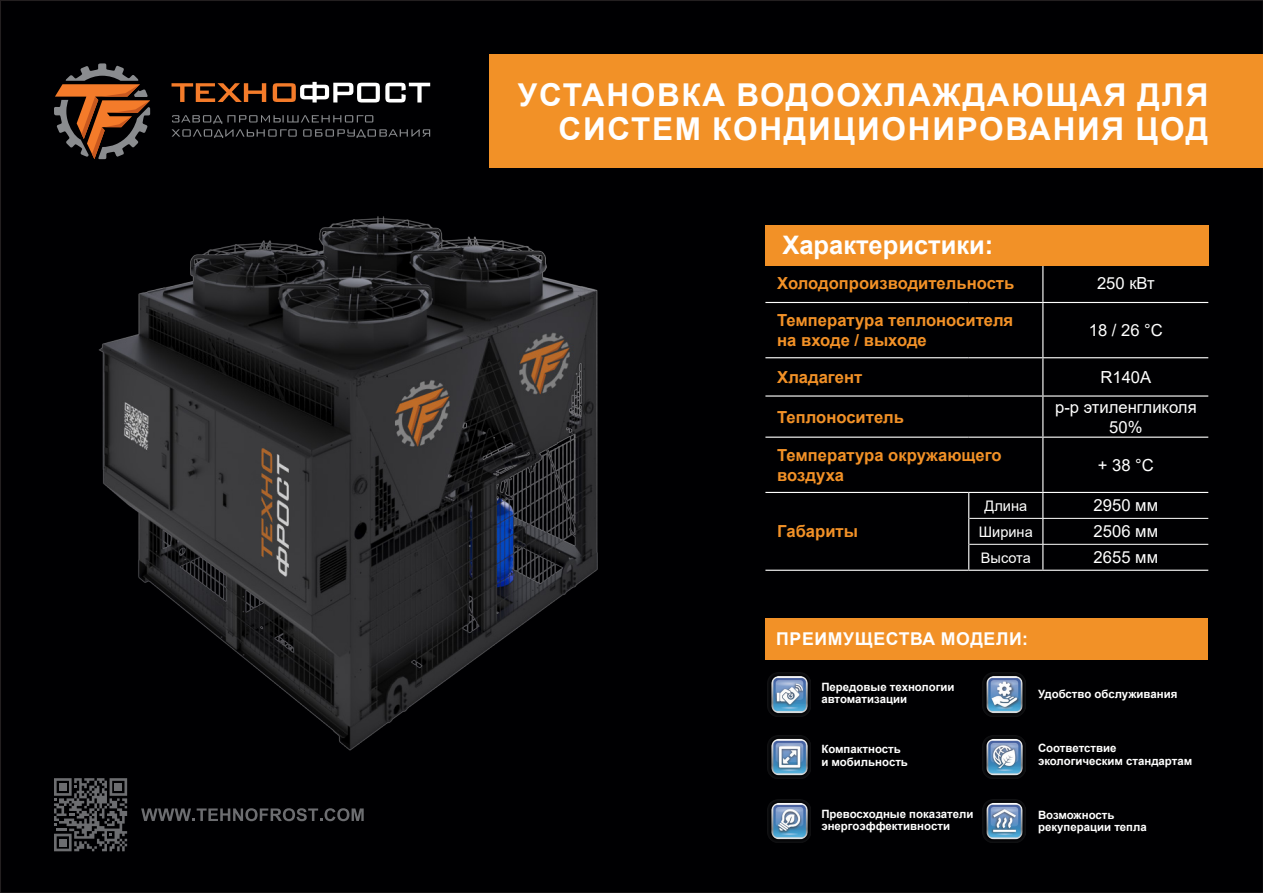
<style>
.page{position:relative;width:1263px;height:893px;background:#fff}
.page>*{position:absolute;margin:0;border:0;box-sizing:border-box;transform-origin:0 0}
.t1{font:700 31.5px/34.5px "Arial";letter-spacing:.055em;color:#fff;text-align:right}
.t2{font:700 25.5px "Arial";color:#fff}
.t3{font:700 17.7px "Arial";letter-spacing:.035em;color:#fff}
.t4{font:700 16.65px/20px "Arial";color:#f29127}
.t5{font:16.65px/20px "Arial";color:#fff;text-align:center}
.t6{font:14.55px "Arial";color:#fff}
.t7{font:700 11.4px/12.5px "Arial";color:#fff}
</style>
<div class="page">
<div style="left:1px;top:1px;width:1262px;height:892px;background:#000002"></div>
<div style="left:490px;top:55px;width:773px;height:113px;background:#f29127"></div>
<svg style="left:54px;top:63px;width:96px;height:96px"></svg>
<svg style="left:172px;top:83px;width:94px;height:19px"></svg>
<svg style="left:273px;top:82px;width:157px;height:20px"></svg>
<svg style="left:172px;top:115px;width:258px;height:23px"></svg>
<svg style="left:54px;top:778px;width:73px;height:73px"></svg>
<div style="left:59px;top:783px;width:8px;height:8px;background:#6c6d70"></div>
<div style="left:115px;top:783px;width:7px;height:8px;background:#6c6d70"></div>
<div style="left:59px;top:839px;width:8px;height:7px;background:#6c6d70"></div>
<svg style="left:141px;top:808px;width:223px;height:13px"></svg>
<img style="left:767px;top:736px;width:43px;height:43px">
<img style="left:982px;top:673px;width:43px;height:43px">
<img style="left:767px;top:673px;width:43px;height:43px">
<img style="left:767px;top:799px;width:43px;height:43px">
<img style="left:982px;top:735px;width:43px;height:44px">
<img style="left:982px;top:799px;width:43px;height:43px">
<hr style="left:1042px;top:265px;width:1px;height:37px;background:#fff">
<hr style="left:765px;top:302px;width:204px;height:1px;background:#fff">
<hr style="left:969px;top:302px;width:74px;height:1px;background:#fff">
<hr style="left:1043px;top:302px;width:165px;height:1px;background:#fff">
<hr style="left:1042px;top:303px;width:1px;height:54px;background:#fff">
<hr style="left:765px;top:357px;width:204px;height:1px;background:#fff">
<hr style="left:969px;top:357px;width:74px;height:1px;background:#fff">
<hr style="left:1043px;top:357px;width:165px;height:1px;background:#fff">
<hr style="left:1042px;top:358px;width:1px;height:37px;background:#fff">
<hr style="left:765px;top:395px;width:204px;height:2px;background:#fff">
<hr style="left:969px;top:395px;width:74px;height:2px;background:#fff">
<hr style="left:1043px;top:395px;width:165px;height:2px;background:#fff">
<hr style="left:1042px;top:397px;width:1px;height:40px;background:#fff">
<hr style="left:765px;top:437px;width:204px;height:1px;background:#fff">
<hr style="left:969px;top:437px;width:74px;height:1px;background:#fff">
<hr style="left:1043px;top:437px;width:165px;height:1px;background:#fff">
<hr style="left:1042px;top:438px;width:1px;height:54px;background:#fff">
<hr style="left:765px;top:492px;width:204px;height:1px;background:#fff">
<hr style="left:969px;top:492px;width:74px;height:1px;background:#fff">
<hr style="left:1043px;top:492px;width:165px;height:1px;background:#fff">
<svg style="left:968px;top:493px;width:1px;height:77px"></svg>
<svg style="left:1042px;top:493px;width:1px;height:77px"></svg>
<hr style="left:765px;top:570px;width:204px;height:1px;background:#fff">
<hr style="left:969px;top:570px;width:74px;height:1px;background:#fff">
<hr style="left:1043px;top:570px;width:165px;height:1px;background:#fff">
<hr style="left:969px;top:518px;width:74px;height:1px;background:#fff">
<hr style="left:1043px;top:518px;width:165px;height:1px;background:#fff">
<hr style="left:969px;top:544px;width:74px;height:1px;background:#fff">
<hr style="left:1043px;top:544px;width:165px;height:1px;background:#fff">
<img style="left:99px;top:216px;width:499px;height:535px">
<div style="left:765px;top:618px;width:443px;height:41px;background:#f29127"></div>
<div style="left:765px;top:225px;width:444px;height:40px;background:#f29127"></div>
<p class="t1" style="left:518px;top:78px;width:692px">УСТАНОВКА ВОДООХЛАЖДАЮЩАЯ ДЛЯ<br>СИСТЕМ КОНДИЦИОНИРОВАНИЯ ЦОД</p>
<p class="t2" style="left:782px;top:227px;width:212px">Характеристики:</p>
<p class="t4" style="left:777px;top:274px;width:239px">Холодопроизводительность</p>
<p class="t5" style="left:1097px;top:273px;width:59px">250 кВт</p>
<p class="t4" style="left:777px;top:311px;width:238px">Температура теплоносителя на входе / выходе</p>
<p class="t5" style="left:1089px;top:320px;width:76px">18 / 26 °С</p>
<p class="t4" style="left:777px;top:367px;width:87px">Хладагент</p>
<p class="t5" style="left:1100px;top:367px;width:52px">R140А</p>
<p class="t4" style="left:777px;top:407px;width:128px">Теплоноситель</p>
<p class="t5" style="left:1055px;top:397px;width:143px">р-р этиленгликоля<br>50%</p>
<p class="t4" style="left:777px;top:445px;width:226px">Температура окружающего воздуха</p>
<p class="t5" style="left:1098px;top:455px;width:58px">+ 38 °С</p>
<p class="t4" style="left:777px;top:522px;width:82px">Габариты</p>
<p class="t6" style="left:984px;top:496px;width:44px">Длина</p>
<p class="t5" style="left:1094px;top:495px;width:66px">2950 мм</p>
<p class="t6" style="left:979px;top:521px;width:55px">Ширина</p>
<p class="t5" style="left:1094px;top:521px;width:66px">2506 мм</p>
<p class="t6" style="left:981px;top:547px;width:51px">Высота</p>
<p class="t5" style="left:1094px;top:547px;width:66px">2655 мм</p>
<p class="t3" style="left:776px;top:626px;width:253px">ПРЕИМУЩЕСТВА МОДЕЛИ:</p>
<p class="t7" style="left:821px;top:681px;width:135px">Передовые технологии автоматизации</p>
<p class="t7" style="left:1038px;top:688px;width:141px">Удобство обслуживания</p>
<p class="t7" style="left:821px;top:743px;width:88px">Компактность и мобильность</p>
<p class="t7" style="left:1038px;top:742px;width:156px">Соответствие экологическим стандартам</p>
<p class="t7" style="left:821px;top:807px;width:154px">Превосходные показатели энергоэффективности</p>
<p class="t7" style="left:1038px;top:808px;width:110px">Возможность рекуперации тепла</p>
</div>
